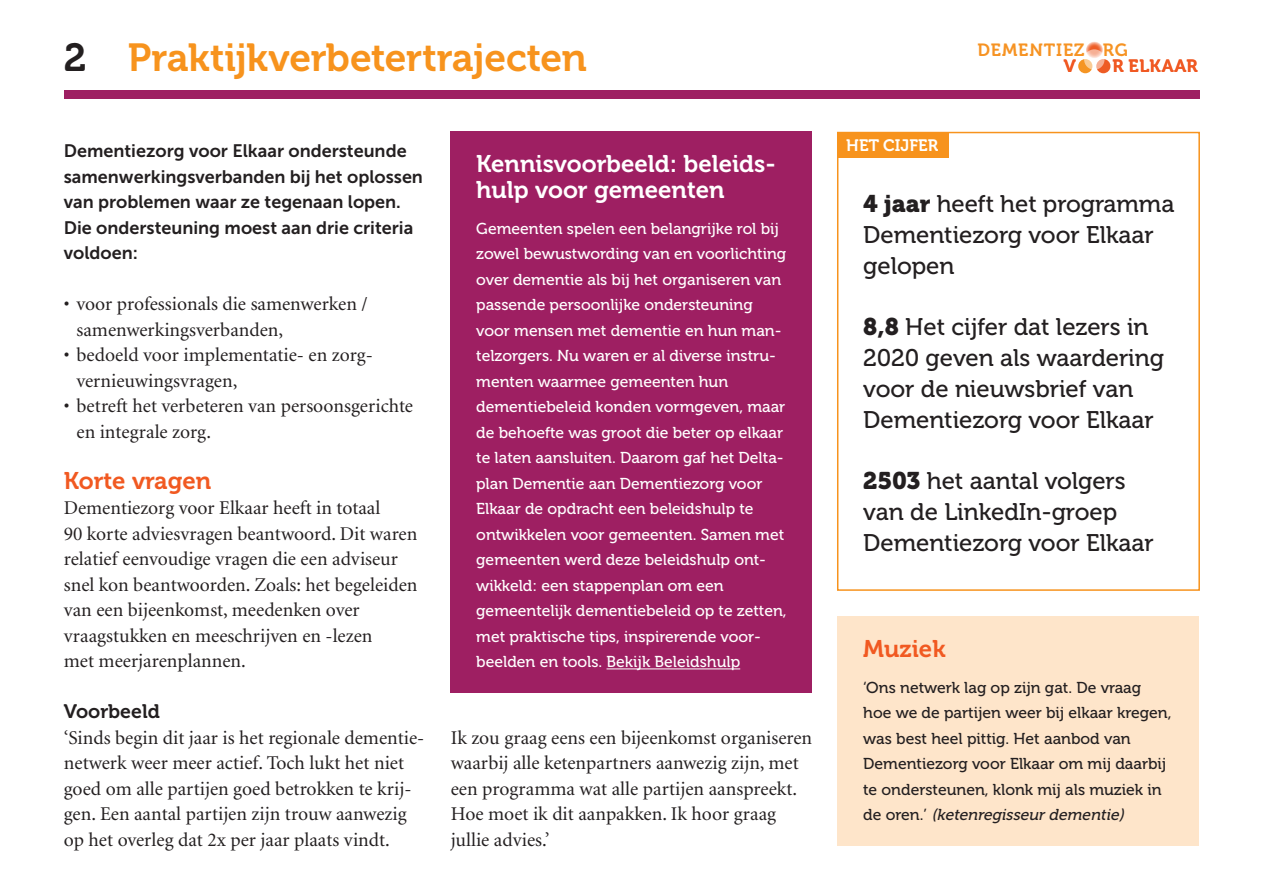
<style>
.page{position:relative;width:1263px;height:893px;background:#fff}
.page>*{position:absolute;margin:0;border:0;box-sizing:border-box;transform-origin:0 0}
.t1{font:39px "Museo 700";letter-spacing:-.01em;color:#f7931d}
.t2{font:24px/30.8px "Museo 500";color:#231f20}
.t3{font:24px/25.5px "Museo 700";color:#fff}
.t4{font:24px "Museo 700";color:#f15921}
.t5{font:19.5px/25.5px "Minion";color:#231f20}
.t6{font:19.5px "Museo 700";color:#231f20}
.t7{font:18px/25.5px "Museo Sans 700";color:#231f20}
.t8{font:17.7px "Museo 700";letter-spacing:.05em;color:#f69323}
.t9{font:17.7px "Museo 700";letter-spacing:.05em;color:#f05923}
.t10{font:16.5px "Museo 700";color:#fff}
.t11{font:15.75px/25.5px "Museo 500";color:#fff}
.t12{font:15.75px/25.5px "Museo 500";color:#231f20}
.s1{color:#231f20}
.s2{font-family:"Museo 900"}
.s3{font-style:italic}
</style>
<div class="page">
<div style="left:64px;top:90px;width:1135px;height:9px;background:#9e1f62"></div>
<svg style="left:1086px;top:41px;width:17px;height:17px"></svg>
<div style="left:1096px;top:59px;width:14px;height:14px;background:#ee5c25;border-radius:50%"></div>
<div style="left:1078px;top:59px;width:14px;height:14px;background:#f59523;border-radius:50%"></div>
<svg style="left:1084px;top:49px;width:20px;height:21px"></svg>
<div style="left:838px;top:616px;width:361px;height:230px;background:#fee5ca"></div>
<div style="left:451px;top:132px;width:361px;height:561px;background:#9e1f62"></div>
<hr style="left:606px;top:668px;width:134px;height:1px;background:#fff">
<div style="left:837px;top:132px;width:363px;height:459px;border:2px solid #f7931d"></div>
<div style="left:838px;top:133px;width:111px;height:25px;background:#f7931d"></div>
<h1 class="t1" style="left:64px;top:36px;width:525px"><span class="s1">2</span> Praktijkverbetertrajecten</h1>
<p class="t7" style="left:64px;top:138px;width:361px">Dementiezorg voor Elkaar ondersteunde samenwerkingsverbanden bij het oplossen van problemen waar ze tegenaan lopen.<br>Die ondersteuning moest aan drie criteria voldoen:</p>
<p class="t5" style="left:77px;top:292px;width:293px;text-indent:-13px">• voor professionals die samenwerken / samenwerkingsverbanden,</p>
<p class="t5" style="left:77px;top:343px;width:295px;text-indent:-13px">• bedoeld voor implementatie- en zorg&shy;vernieuwingsvragen,</p>
<p class="t5" style="left:77px;top:394px;width:338px;text-indent:-13px">• betreft het verbeteren van persoonsgerichte en integrale zorg.</p>
<p class="t4" style="left:64px;top:467px;width:149px">Korte vragen</p>
<p class="t5" style="left:64px;top:496px;width:355px">Dementiezorg voor Elkaar heeft in totaal<br>90 korte adviesvragen beantwoord. Dit waren relatief eenvoudige vragen die een adviseur snel kon beantwoorden. Zoals: het begeleiden van een bijeenkomst, meedenken over vraagstukken en meeschrijven en -lezen<br>met meerjarenplannen.</p>
<p class="t6" style="left:64px;top:701px;width:98px">Voorbeeld</p>
<p class="t5" style="left:64px;top:726px;width:362px">‘Sinds begin dit jaar is het regionale dementie&shy;netwerk weer meer actief. Toch lukt het niet goed om alle partijen goed betrokken te krij&shy;gen. Een aantal partijen zijn trouw aanwezig op het overleg dat 2x per jaar plaats vindt.</p>
<p class="t3" style="left:476px;top:152px;width:301px">Kennisvoorbeeld: beleids&shy;hulp voor gemeenten</p>
<p class="t11" style="left:476px;top:216px;width:312px">Gemeenten spelen een belangrijke rol bij zowel bewustwording van en voorlichting over dementie als bij het organiseren van passende persoonlijke ondersteuning voor mensen met dementie en hun man&shy;telzorgers. Nu waren er al diverse instru&shy;menten waarmee gemeenten hun dementiebeleid konden vormgeven, maar de behoefte was groot die beter op elkaar te laten aansluiten. Daarom gaf het Delta&shy;plan Dementie aan Dementiezorg voor Elkaar de opdracht een beleidshulp te ontwikkelen voor gemeenten. Samen met gemeenten werd deze beleidshulp ont&shy;wikkeld: een stappenplan om een gemeentelijk dementiebeleid op te zetten, met praktische tips, inspirerende voor&shy;beelden en tools. Bekijk Beleidshulp</p>
<p class="t5" style="left:451px;top:726px;width:363px">Ik zou graag eens een bijeenkomst organiseren waarbij alle ketenpartners aanwezig zijn, met een programma wat alle partijen aanspreekt.<br>Hoe moet ik dit aanpakken. Ik hoor graag jullie advies.’</p>
<p class="t10" style="left:846px;top:137px;width:93px">HET CIJFER</p>
<p class="t8" style="left:977px;top:40px;width:152px">DEMENTIEZ RG</p>
<p class="t9" style="left:1064px;top:56px;width:14px">V</p>
<p class="t9" style="left:1112px;top:56px;width:87px">R ELKAAR</p>
<p class="t2" style="left:863px;top:189px;width:313px"><span class="s2">4 jaar</span> heeft het programma<br>Dementiezorg voor Elkaar gelopen</p>
<p class="t2" style="left:863px;top:312px;width:302px"><span class="s2">8,8</span> Het cijfer dat lezers in<br>2020 geven als waardering voor de nieuwsbrief van<br>Dementiezorg voor Elkaar</p>
<p class="t2" style="left:863px;top:466px;width:292px"><span class="s2">2503</span> het aantal volgers van de LinkedIn-groep<br>Dementiezorg voor Elkaar</p>
<p class="t4" style="left:863px;top:635px;width:84px">Muziek</p>
<p class="t12" style="left:863px;top:675px;width:310px">‘Ons netwerk lag op zijn gat. De vraag hoe we de partijen weer bij elkaar kregen, was best heel pittig. Het aanbod van Dementiezorg voor Elkaar om mij daarbij te ondersteunen, klonk mij als muziek in d e o r e n . ’ <span class="s3">(ketenregisseurdementie)</span></p>
</div>
